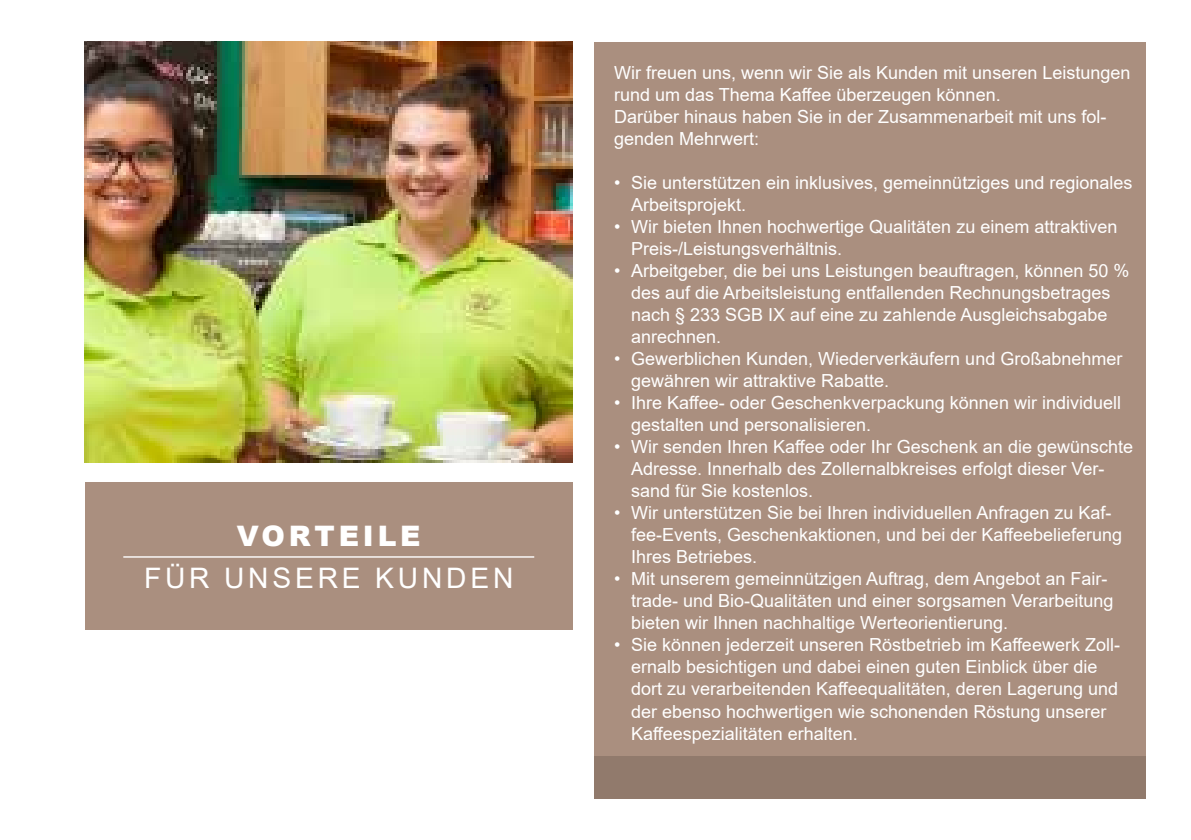
<style>
.page{position:relative;width:1191px;height:840px;background:#fff}
.page>*{position:absolute;margin:0;border:0;box-sizing:border-box;transform-origin:0 0}
.t1{font:28.2px "Arial";letter-spacing:.135em;color:#fff}
.t2{font:900 28.2px "Arial";letter-spacing:.135em;color:#fff}
.t3{font:18px/22px "Arial";color:#fff}
</style>
<div class="page">
<img style="left:85px;top:42px;width:488px;height:420px">
<div style="left:594px;top:42px;width:551px;height:755px;background:#aa8f7f"></div>
<div style="left:594px;top:755px;width:551px;height:42px;background:#917a6c"></div>
<div style="left:85px;top:482px;width:488px;height:147px;background:#aa8f7f"></div>
<hr style="left:123px;top:556px;width:411px;height:1px;background:#fff">
<h1 class="t2" style="left:237px;top:514px;width:185px">VORTEILE</h1>
<h1 class="t1" style="left:144px;top:558px;width:371px">FÜR UNSERE KUNDEN</h1>
<p class="t3" style="left:614px;top:61px;width:518px">Wir freuen uns, wenn wir Sie als Kunden mit unseren Leistungen rund um das Thema Kaffee überzeugen können.<br>Darüber hinaus haben Sie in der Zusammenarbeit mit uns fol&shy;genden Mehrwert:</p>
<p class="t3" style="left:631px;top:171px;width:503px;text-indent:-17px">• Sie unterstützen ein inklusives, gemeinnütziges und regionales<br>Arbeitsprojekt.</p>
<p class="t3" style="left:631px;top:215px;width:488px;text-indent:-17px">• Wir bieten Ihnen hochwertige Qualitäten zu einem attraktiven<br>Preis-/Leistungsverhältnis.</p>
<p class="t3" style="left:631px;top:259px;width:500px;text-indent:-17px">• Arbeitgeber, die bei uns Leistungen beauftragen, können 50 % des auf die Arbeitsleistung entfallenden Rechnungsbetrages nach § 233 SGB IX auf eine zu zahlende Ausgleichsabgabe anrechnen.</p>
<p class="t3" style="left:631px;top:347px;width:493px;text-indent:-17px">• Gewerblichen Kunden, Wiederverkäufern und Großabnehmer gewähren wir attraktive Rabatte.</p>
<p class="t3" style="left:631px;top:391px;width:491px;text-indent:-17px">• Ihre Kaffee- oder Geschenkverpackung können wir individuell gestalten und personalisieren.</p>
<p class="t3" style="left:631px;top:435px;width:503px;text-indent:-17px">• Wir senden Ihren Kaffee oder Ihr Geschenk an die gewünschte<br>Adresse. Innerhalb des Zollernalbkreises erfolgt dieser Ver&shy;sand für Sie kostenlos.</p>
<p class="t3" style="left:631px;top:501px;width:492px;text-indent:-17px">• Wir unterstützen Sie bei Ihren individuellen Anfragen zu Kaf&shy;fee-Events, Geschenkaktionen, und bei der Kaffeebelieferung<br>Ihres Betriebes.</p>
<p class="t3" style="left:631px;top:567px;width:484px;text-indent:-17px">• Mit unserem gemeinnützigen Auftrag, dem Angebot an Fair&shy;trade- und Bio-Qualitäten und einer sorgsamen Verarbeitung bieten wir Ihnen nachhaltige Werteorientierung.</p>
<p class="t3" style="left:631px;top:633px;width:490px;text-indent:-17px">• Sie können jederzeit unseren Röstbetrieb im Kaffeewerk Zoll&shy;ernalb besichtigen und dabei einen guten Einblick über die dort zu verarbeitenden Kaffeequalitäten, deren Lagerung und der ebenso hochwertigen wie schonenden Röstung unserer Kaffeespezialitäten erhalten.</p>
</div>
